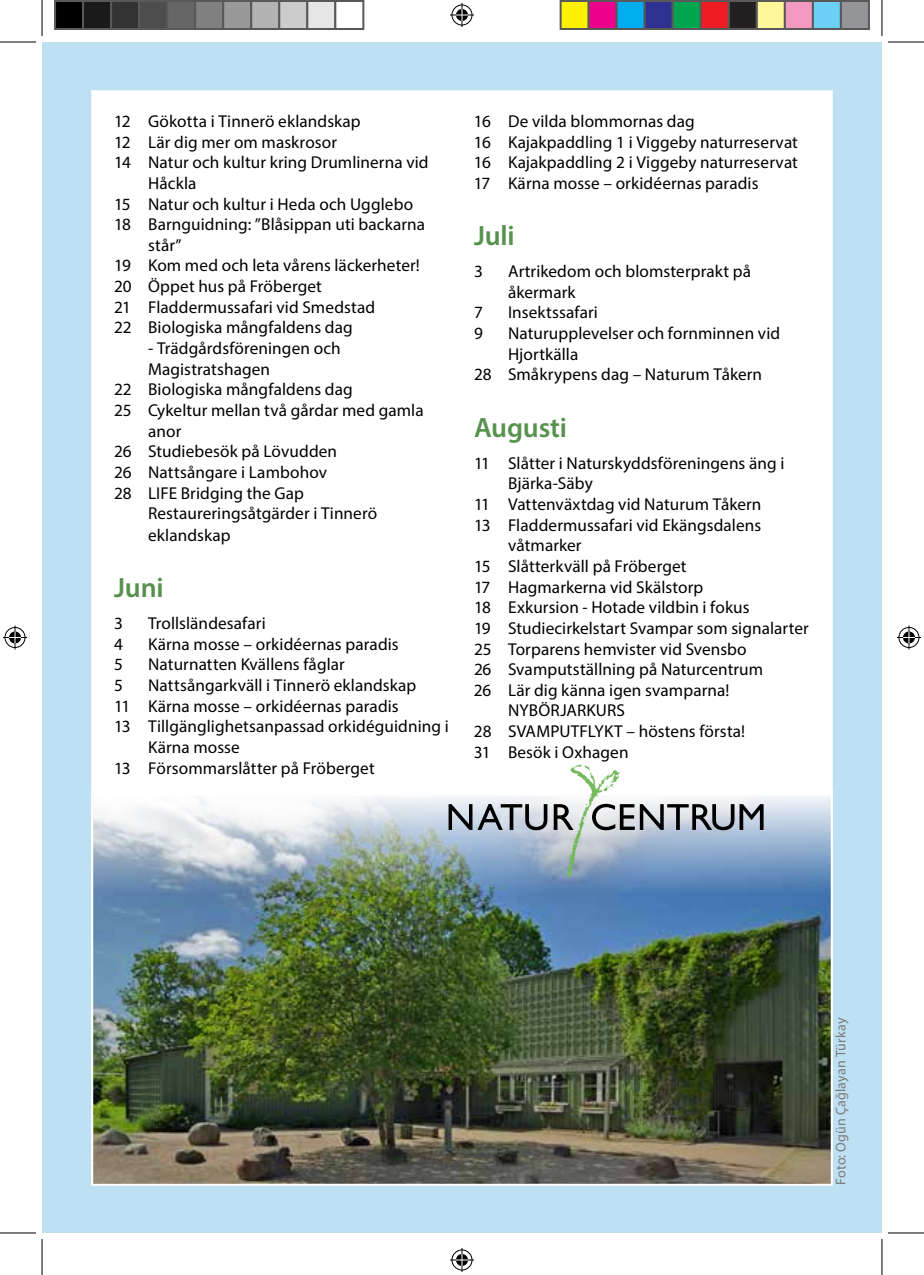
<style>
.page{position:relative;width:924px;height:1275px;background:#fff}
.page>*{position:absolute;margin:0;border:0;box-sizing:border-box;transform-origin:0 0}
.t1{font:600 28px "Myriad Pro";letter-spacing:-.005em;color:#57914e}
.t2{font:17.2px/20.6px "Myriad Pro";letter-spacing:.005em;color:#000}
.t3{font:14px "Myriad Pro";letter-spacing:.01em;color:#7c7b7b}
</style>
<div class="page">
<div style="left:42px;top:42px;width:839px;height:1191px;background:#bde0f2"></div>
<div style="left:91px;top:90px;width:741px;height:1094px;background:#fff;border:2px solid #fff"></div>
<img style="left:94px;top:893px;width:735px;height:289px">
<img style="left:91px;top:789px;width:741px;height:104px">
<svg style="left:448px;top:804px;width:99px;height:26px;background:#8d939b"></svg>
<svg style="left:553px;top:764px;width:210px;height:113px"></svg>
<hr style="left:0;top:42px;width:36px;height:1px;background:#000">
<hr style="left:887px;top:42px;width:36px;height:1px;background:#000">
<hr style="left:0;top:1232px;width:36px;height:1px;background:#000">
<hr style="left:887px;top:1232px;width:36px;height:1px;background:#000">
<hr style="left:42px;top:0;width:1px;height:36px;background:#000">
<hr style="left:42px;top:1239px;width:1px;height:36px;background:#000">
<hr style="left:881px;top:0;width:1px;height:36px;background:#000">
<hr style="left:881px;top:1239px;width:1px;height:36px;background:#000">
<svg style="left:450px;top:3px;width:24px;height:24px"></svg>
<svg style="left:450px;top:1248px;width:24px;height:24px"></svg>
<svg style="left:3px;top:625px;width:24px;height:24px"></svg>
<svg style="left:897px;top:625px;width:23px;height:24px"></svg>
<div style="left:55px;top:1px;width:28px;height:28px;background:#000"></div>
<div style="left:54px;top:0;width:30px;height:30px;border:2px solid #595959"></div>
<div style="left:83px;top:1px;width:28px;height:28px;background:#1a1a1a"></div>
<div style="left:82px;top:0;width:30px;height:30px;border:2px solid #595959"></div>
<div style="left:111px;top:1px;width:28px;height:28px;background:#333"></div>
<div style="left:110px;top:0;width:30px;height:30px;border:2px solid #595959"></div>
<div style="left:139px;top:1px;width:28px;height:28px;background:#4d4d4d"></div>
<div style="left:138px;top:0;width:30px;height:30px;border:2px solid #595959"></div>
<div style="left:167px;top:1px;width:28px;height:28px;background:#666"></div>
<div style="left:166px;top:0;width:30px;height:30px;border:2px solid #595959"></div>
<div style="left:195px;top:1px;width:28px;height:28px;background:#808080"></div>
<div style="left:194px;top:0;width:30px;height:30px;border:2px solid #595959"></div>
<div style="left:223px;top:1px;width:28px;height:28px;background:#999"></div>
<div style="left:222px;top:0;width:30px;height:30px;border:2px solid #595959"></div>
<div style="left:251px;top:1px;width:28px;height:28px;background:#b3b3b3"></div>
<div style="left:250px;top:0;width:30px;height:30px;border:2px solid #595959"></div>
<div style="left:279px;top:1px;width:28px;height:28px;background:#ccc"></div>
<div style="left:278px;top:0;width:30px;height:30px;border:2px solid #595959"></div>
<div style="left:307px;top:1px;width:28px;height:28px;background:#e6e6e6"></div>
<div style="left:306px;top:0;width:30px;height:30px;border:2px solid #595959"></div>
<div style="left:334px;top:0;width:30px;height:30px;border:2px solid #595959"></div>
<div style="left:560px;top:1px;width:28px;height:28px;background:#fff101"></div>
<div style="left:559px;top:0;width:30px;height:30px;border:2px solid #595959"></div>
<div style="left:588px;top:1px;width:28px;height:28px;background:#ed028c"></div>
<div style="left:587px;top:0;width:30px;height:30px;border:2px solid #595959"></div>
<div style="left:616px;top:1px;width:28px;height:28px;background:#00aeef"></div>
<div style="left:615px;top:0;width:30px;height:30px;border:2px solid #595959"></div>
<div style="left:644px;top:1px;width:28px;height:28px;background:#2e3092"></div>
<div style="left:643px;top:0;width:30px;height:30px;border:2px solid #595959"></div>
<div style="left:672px;top:1px;width:28px;height:28px;background:#00a54f"></div>
<div style="left:671px;top:0;width:30px;height:30px;border:2px solid #595959"></div>
<div style="left:700px;top:1px;width:28px;height:28px;background:#ee1d23"></div>
<div style="left:699px;top:0;width:30px;height:30px;border:2px solid #595959"></div>
<div style="left:728px;top:1px;width:28px;height:28px;background:#231f20"></div>
<div style="left:727px;top:0;width:30px;height:30px;border:2px solid #595959"></div>
<div style="left:756px;top:1px;width:28px;height:28px;background:#fff79a"></div>
<div style="left:755px;top:0;width:30px;height:30px;border:2px solid #595959"></div>
<div style="left:784px;top:1px;width:28px;height:28px;background:#f499c2"></div>
<div style="left:783px;top:0;width:30px;height:30px;border:2px solid #595959"></div>
<div style="left:812px;top:1px;width:28px;height:28px;background:#6bcff6"></div>
<div style="left:811px;top:0;width:30px;height:30px;border:2px solid #595959"></div>
<div style="left:840px;top:1px;width:28px;height:28px;background:#939598"></div>
<div style="left:839px;top:0;width:30px;height:30px;border:2px solid #595959"></div>
<p class="t2" style="left:114px;top:111px;width:248px">12 Gökotta i Tinnerö eklandskap</p>
<p class="t2" style="left:114px;top:131px;width:224px">12 Lär dig mer om maskrosor</p>
<p class="t2" style="left:114px;top:152px;width:316px">14 Natur och kultur kring Drumlinerna vid</p>
<p class="t2" style="left:148px;top:172px;width:50px">Håckla</p>
<p class="t2" style="left:114px;top:193px;width:300px">15 Natur och kultur i Heda och Ugglebo</p>
<p class="t2" style="left:114px;top:214px;width:312px">18 Barnguidning: ”Blåsippan uti backarna</p>
<p class="t2" style="left:148px;top:234px;width:35px">står”</p>
<p class="t2" style="left:114px;top:255px;width:307px">19 Kom med och leta vårens läckerheter!</p>
<p class="t2" style="left:114px;top:276px;width:209px">20 Öppet hus på Fröberget</p>
<p class="t2" style="left:114px;top:296px;width:262px">21 Fladdermussafari vid Smedstad</p>
<p class="t2" style="left:114px;top:317px;width:240px">22 Biologiska mångfaldens dag</p>
<p class="t2" style="left:148px;top:338px;width:194px">- Trädgårdsföreningen och</p>
<p class="t2" style="left:148px;top:358px;width:123px">Magistratshagen</p>
<p class="t2" style="left:114px;top:379px;width:240px">22 Biologiska mångfaldens dag</p>
<p class="t2" style="left:114px;top:400px;width:311px">25 Cykeltur mellan två gårdar med gamla</p>
<p class="t2" style="left:148px;top:420px;width:35px">anor</p>
<p class="t2" style="left:114px;top:441px;width:224px">26 Studiebesök på Lövudden</p>
<p class="t2" style="left:114px;top:461px;width:214px">26 Nattsångare i Lambohov</p>
<p class="t2" style="left:114px;top:482px;width:191px">28 LIFE Bridging the Gap</p>
<p class="t2" style="left:148px;top:503px;width:230px">Restaureringsåtgärder i Tinnerö</p>
<p class="t2" style="left:148px;top:524px;width:84px">eklandskap</p>
<h1 class="t1" style="left:114px;top:570px;width:51px">Juni</h1>
<p class="t2" style="left:114px;top:613px;width:10px">3</p>
<p class="t2" style="left:148px;top:613px;width:119px">Trollsländesafari</p>
<p class="t2" style="left:114px;top:633px;width:10px">4</p>
<p class="t2" style="left:148px;top:633px;width:252px">Kärna mosse – orkidéernas paradis</p>
<p class="t2" style="left:114px;top:654px;width:10px">5</p>
<p class="t2" style="left:148px;top:654px;width:198px">Naturnatten Kvällens fåglar</p>
<p class="t2" style="left:114px;top:674px;width:10px">5</p>
<p class="t2" style="left:148px;top:674px;width:269px">Nattsångarkväll i Tinnerö eklandskap</p>
<p class="t2" style="left:114px;top:695px;width:286px">11 Kärna mosse – orkidéernas paradis</p>
<p class="t2" style="left:114px;top:716px;width:336px">13 Tillgänglighetsanpassad orkidéguidning i</p>
<p class="t2" style="left:148px;top:736px;width:93px">Kärna mosse</p>
<p class="t2" style="left:114px;top:757px;width:262px">13 Försommarslåtter på Fröberget</p>
<p class="t2" style="left:474px;top:111px;width:325px">16 De vilda blommornas dag<br>16 Kajakpaddling 1 i Viggeby naturreservat 16 Kajakpaddling 2 i Viggeby naturreservat 17 Kärna mosse – orkidéernas paradis</p>
<h1 class="t1" style="left:474px;top:218px;width:42px">Juli</h1>
<p class="t2" style="left:474px;top:261px;width:10px">3</p>
<p class="t2" style="left:508px;top:261px;width:244px">Artrikedom och blomsterprakt på åkermark</p>
<p class="t2" style="left:474px;top:302px;width:10px">7</p>
<p class="t2" style="left:508px;top:302px;width:91px">Insektssafari</p>
<p class="t2" style="left:474px;top:323px;width:10px">9</p>
<p class="t2" style="left:508px;top:323px;width:273px">Naturupplevelser och fornminnen vid</p>
<p class="t2" style="left:508px;top:343px;width:72px">Hjortkälla</p>
<p class="t2" style="left:474px;top:364px;width:289px">28 Småkrypens dag – Naturum Tåkern</p>
<h1 class="t1" style="left:474px;top:409px;width:94px">Augusti</h1>
<p class="t2" style="left:474px;top:452px;width:312px">11 Slåtter i Naturskyddsföreningens äng i</p>
<p class="t2" style="left:508px;top:473px;width:86px">Bjärka-Säby</p>
<p class="t2" style="left:474px;top:493px;width:289px">11 Vattenväxtdag vid Naturum Tåkern</p>
<p class="t2" style="left:474px;top:514px;width:288px">13 Fladdermussafari vid Ekängsdalens</p>
<p class="t2" style="left:508px;top:535px;width:75px">våtmarker</p>
<p class="t2" style="left:474px;top:555px;width:214px">15 Slåtterkväll på Fröberget</p>
<p class="t2" style="left:474px;top:576px;width:231px">17 Hagmarkerna vid Skälstorp</p>
<p class="t2" style="left:474px;top:597px;width:277px">18 Exkursion - Hotade vildbin i fokus</p>
<p class="t2" style="left:474px;top:617px;width:336px">19 Studiecirkelstart Svampar som signalarter</p>
<p class="t2" style="left:474px;top:638px;width:274px">25 Torparens hemvister vid Svensbo</p>
<p class="t2" style="left:474px;top:659px;width:290px">26 Svamputställning på Naturcentrum</p>
<p class="t2" style="left:474px;top:679px;width:257px">26 Lär dig känna igen svamparna!</p>
<p class="t2" style="left:508px;top:700px;width:119px">NYBÖRJARKURS</p>
<p class="t2" style="left:473px;top:721px;width:273px">28 SVAMPUTFLYKT – höstens första!</p>
<p class="t2" style="left:473px;top:741px;width:156px">31 Besök i Oxhagen</p>
<p class="t3" style="left:831px;top:1184px;width:169px;rotate:-90deg">Foto: Ogün Çağlayan Türkay</p>
</div>
